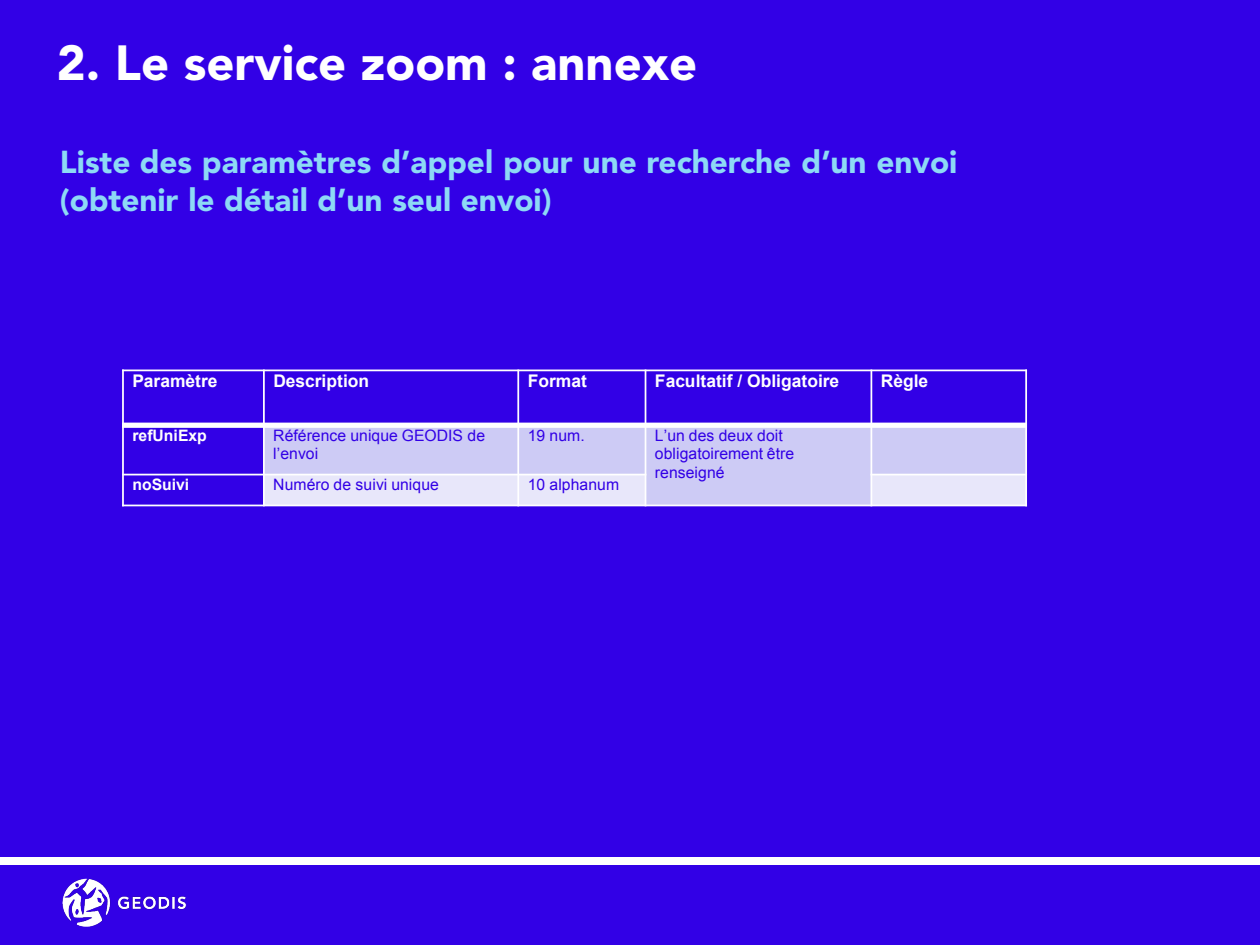
<style>
.page{position:relative;width:1260px;height:945px;background:#3200e6}
.page>*{position:absolute;margin:0;border:0;box-sizing:border-box;transform-origin:0 0}
.t1{font:900 49px "Avenir LT Std";color:#fff}
.t2{font:900 31.5px/37.8px "Avenir LT Std";color:#8ddaf5}
.t3{font:700 17.5px "Arial";color:#fff}
.t4{font:15.75px/18.9px "Arial";letter-spacing:.005em;color:#3200e6}
.t5{font:700 15.75px "Arial";color:#fff}
</style>
<div class="page">
<div style="left:0;top:857px;width:1260px;height:7px;background:#fff"></div>
<img style="left:0;top:864px;width:198px;height:63px">
<div style="left:264px;top:425px;width:254px;height:50px;background:#cdcbf5"></div>
<div style="left:518px;top:425px;width:128px;height:50px;background:#cdcbf5"></div>
<div style="left:646px;top:425px;width:225px;height:80px;background:#cdcbf5"></div>
<div style="left:871px;top:425px;width:155px;height:50px;background:#cdcbf5"></div>
<div style="left:264px;top:475px;width:254px;height:30px;background:#e8e7fa"></div>
<div style="left:518px;top:475px;width:128px;height:30px;background:#e8e7fa"></div>
<div style="left:871px;top:475px;width:155px;height:30px;background:#e8e7fa"></div>
<hr style="left:263px;top:370px;width:2px;height:136px;background:#fff">
<hr style="left:517px;top:370px;width:2px;height:136px;background:#fff">
<hr style="left:645px;top:370px;width:1px;height:136px;background:#fff">
<hr style="left:871px;top:370px;width:1px;height:136px;background:#fff">
<div style="left:122px;top:423px;width:905px;height:5px;background:#fff"></div>
<hr style="left:122px;top:474px;width:524px;height:1px;background:#fff">
<hr style="left:871px;top:474px;width:156px;height:1px;background:#fff">
<hr style="left:122px;top:370px;width:2px;height:136px;background:#fff">
<hr style="left:1025px;top:370px;width:2px;height:136px;background:#fff">
<hr style="left:122px;top:370px;width:905px;height:1px;background:#fff">
<hr style="left:122px;top:505px;width:905px;height:1px;background:#fff">
<p class="t1" style="left:57px;top:34px;width:642px">2. Le service zoom : annexe</p>
<p class="t2" style="left:60px;top:143px;width:899px">Liste des paramètres d’appel pour une recherche d’un envoi (obtenir le détail d’un seul envoi)</p>
<p class="t3" style="left:132px;top:370px;width:87px">Paramètre</p>
<p class="t3" style="left:273px;top:370px;width:97px">Description</p>
<p class="t3" style="left:528px;top:370px;width:61px">Format</p>
<p class="t3" style="left:655px;top:370px;width:186px">Facultatif / Obligatoire</p>
<p class="t3" style="left:881px;top:370px;width:49px">Règle</p>
<p class="t5" style="left:132px;top:425px;width:76px">refUniExp</p>
<p class="t4" style="left:273px;top:426px;width:213px">Référence unique GEODIS de l’envoi</p>
<p class="t4" style="left:528px;top:426px;width:59px">19 num.</p>
<p class="t4" style="left:655px;top:426px;width:141px">L’un des deux doit obligatoirement être renseigné</p>
<p class="t5" style="left:132px;top:474px;width:58px">noSuivi</p>
<p class="t4" style="left:273px;top:475px;width:167px">Numéro de suivi unique</p>
<p class="t4" style="left:528px;top:475px;width:93px">10 alphanum</p>
</div>
